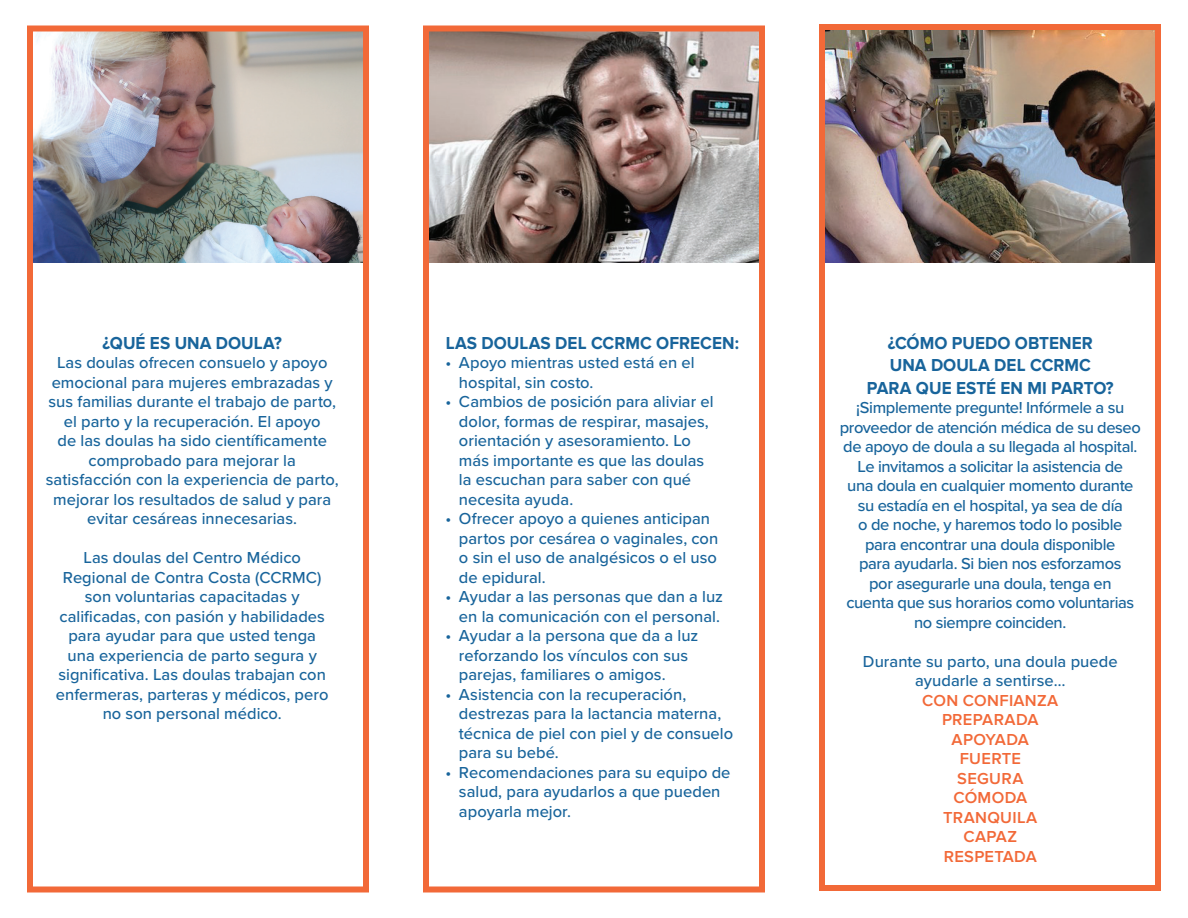
<style>
.page{position:relative;width:1188px;height:918px;background:#fff}
.page>*{position:absolute;margin:0;border:0;box-sizing:border-box;transform-origin:0 0}
.t1{font:700 18px/22.5px "Proxima Nova";letter-spacing:.005em;color:#18649b;text-align:center;scale:.95 1}
.t2{font:500 16.5px/19.5px "Proxima Nova";color:#18649b}
.t3{font:500 16.5px/19.5px "Proxima Nova";letter-spacing:-.025em;color:#18649b;text-align:center}
.t4{font:600 16.5px/19.5px "Proxima Nova";letter-spacing:.02em;color:#f26938;text-align:center}
</style>
<div class="page">
<img style="left:34px;top:33px;width:328px;height:229px">
<img style="left:430px;top:33px;width:328px;height:229px">
<img style="left:826px;top:31px;width:328px;height:231px">
<div style="left:819px;top:24px;width:342px;height:867px;border:6px solid #f26938"></div>
<div style="left:423px;top:26px;width:342px;height:866px;border:6px solid #f26938"></div>
<div style="left:27px;top:26px;width:342px;height:866px;border:6px solid #f26938"></div>
<p class="t1" style="left:103px;top:332px;width:190px">¿QUÉ ES UNA DOULA?</p>
<p class="t2" style="left:46px;top:353px;width:294px;text-align:center">Las doulas ofrecen consuelo y apoyo emocional para mujeres embrazadas y sus familias durante el trabajo de parto, el parto y la recuperación. El apoyo<br>de las doulas ha sido científicamente comprobado para mejorar la satisfacción con la experiencia de parto, mejorar los resultados de salud y para evitar cesáreas innecesarias.</p>
<p class="t2" style="left:56px;top:548px;width:274px;text-align:center">Las doulas del Centro Médico Regional de Contra Costa (CCRMC) son voluntarias capacitadas y calificadas, con pasión y habilidades para ayudar para que usted tenga una experiencia de parto segura y significativa. Las doulas trabajan con enfermeras, parteras y médicos, pero no son personal médico.</p>
<p class="t1" style="left:446px;top:332px;width:310px">LAS DOULAS DEL CCRMC OFRECEN:</p>
<p class="t2" style="left:459px;top:353px;width:237px;text-indent:-13px">• Apoyo mientras usted está en el hospital, sin costo.</p>
<p class="t2" style="left:459px;top:392px;width:256px;text-indent:-13px">• Cambios de posición para aliviar el dolor, formas de respirar, masajes, orientación y asesoramiento. Lo más importante es que las doulas la escuchan para saber con qué necesita ayuda.</p>
<p class="t2" style="left:459px;top:509px;width:261px;text-indent:-13px">• Ofrecer apoyo a quienes anticipan partos por cesárea o vaginales, con o sin el uso de analgésicos o el uso de epidural.</p>
<p class="t2" style="left:446px;top:588px;width:279px;text-align:right">• Ayudar a las personas que dan a luz en la comunicación con el personal.</p>
<p class="t2" style="left:459px;top:627px;width:241px;text-indent:-13px">• Ayudar a la persona que da a luz reforzando los vínculos con sus parejas, familiares o amigos.</p>
<p class="t2" style="left:459px;top:685px;width:276px;text-indent:-13px">• Asistencia con la recuperación, destrezas para la lactancia materna, técnica de piel con piel y de consuelo para su bebé.</p>
<p class="t2" style="left:459px;top:763px;width:273px;text-indent:-13px">• Recomendaciones para su equipo de salud, para ayudarlos a que pueden apoyarla mejor.</p>
<p class="t1" style="left:867px;top:332px;width:261px">¿CÓMO PUEDO OBTENER<br>UNA DOULA DEL CCRMC<br>PARA QUE ESTÉ EN MI PARTO?</p>
<p class="t3" style="left:840px;top:398px;width:303px">¡Simplemente pregunte! Infórmele a su proveedor de atención médica de su deseo de apoyo de doula a su llegada al hospital.<br>Le invitamos a solicitar la asistencia de<br>una doula en cualquier momento durante su estadía en el hospital, ya sea de día<br>o de noche, y haremos todo lo posible<br>para encontrar una doula disponible<br>para ayudarla. Si bien nos esforzamos<br>por asegurarle una doula, tenga en<br>cuenta que sus horarios como voluntarias no siempre coinciden.</p>
<p class="t2" style="left:863px;top:652px;width:256px;text-align:center">Durante su parto, una doula puede ayudarle a sentirse…</p>
<p class="t4" style="left:922px;top:691px;width:138px">CON CONFIANZA<br>PREPARADA<br>APOYADA<br>FUERTE<br>SEGURA<br>CÓMODA<br>TRANQUILA<br>CAPAZ<br>RESPETADA</p>
</div>
